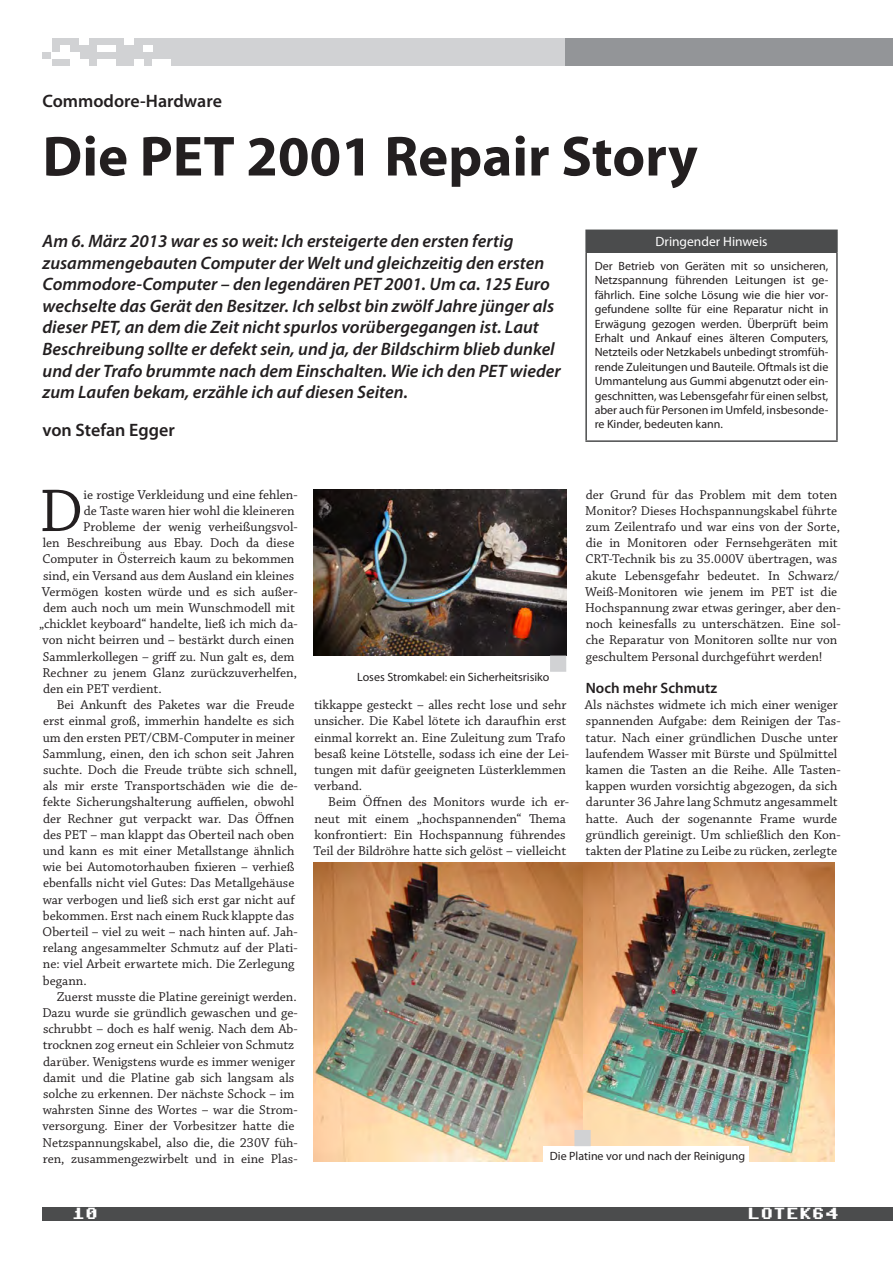
<style>
.page{position:relative;width:893px;height:1263px;background:#fff}
.page>*{position:absolute;margin:0;border:0;box-sizing:border-box;transform-origin:0 0}
.t1{font:63.3px "Chaparral Pro";color:#231f20}
.t2{font:700 57px "Myriad Pro";color:#231f20}
.t3{font:italic 600 18px/21.6px "Myriad Pro";color:#231f20}
.t4{font:600 18px "Myriad Pro";color:#231f20}
.t5{font:16.5px "Commodore 64";color:#fff}
.t6{font:600 15px "Myriad Pro";letter-spacing:.005em;color:#231f20}
.t7{font:13.5px/16.2px "Chaparral Pro";color:#231f20}
.t8{font:13.5px "Myriad Pro";color:#fff}
.t9{font:12px/14.4px "Myriad Pro";color:#231f20;text-align:justify}
</style>
<div class="page">
<div style="left:43px;top:38px;width:522px;height:27px;background:#d1d2d4"></div>
<div style="left:565px;top:38px;width:328px;height:27px;background:#939598"></div>
<div style="left:143px;top:45px;width:9px;height:7px;background:#fff"></div>
<div style="left:52px;top:52px;width:9px;height:7px;background:#fff"></div>
<div style="left:61px;top:45px;width:9px;height:7px;background:#fff"></div>
<div style="left:43px;top:38px;width:9px;height:7px;background:#fff"></div>
<div style="left:125px;top:38px;width:9px;height:7px;background:#fff"></div>
<div style="left:79px;top:38px;width:9px;height:7px;background:#fff"></div>
<div style="left:97px;top:45px;width:10px;height:7px;background:#fff"></div>
<div style="left:107px;top:45px;width:9px;height:7px;background:#fff"></div>
<div style="left:43px;top:45px;width:9px;height:7px;background:#fff"></div>
<div style="left:61px;top:52px;width:9px;height:7px;background:#fff"></div>
<div style="left:70px;top:52px;width:9px;height:7px;background:#fff"></div>
<div style="left:70px;top:59px;width:9px;height:6px;background:#fff"></div>
<div style="left:79px;top:59px;width:9px;height:6px;background:#fff"></div>
<div style="left:97px;top:59px;width:10px;height:6px;background:#fff"></div>
<div style="left:107px;top:59px;width:9px;height:6px;background:#fff"></div>
<div style="left:134px;top:59px;width:9px;height:6px;background:#fff"></div>
<div style="left:152px;top:59px;width:9px;height:6px;background:#fff"></div>
<div style="left:161px;top:59px;width:10px;height:6px;background:#fff"></div>
<div style="left:43px;top:59px;width:9px;height:6px;background:#fff"></div>
<div style="left:43px;top:1207px;width:850px;height:13px;background:#4b4c4d"></div>
<img style="left:314px;top:862px;width:520px;height:300px">
<div style="left:544px;top:1146px;width:205px;height:24px;background:#fff"></div>
<div style="left:574px;top:1130px;width:17px;height:16px;background:#d1d2d4;border:1px solid #d1d2d4"></div>
<div style="left:586px;top:230px;width:251px;height:22px;background:#4b4c4d"></div>
<hr style="left:585px;top:230px;width:253px;height:1px;background:#4b4c4d">
<hr style="left:585px;top:231px;width:2px;height:21px;background:#4b4c4d">
<hr style="left:836px;top:231px;width:2px;height:21px;background:#4b4c4d">
<hr style="left:585px;top:252px;width:2px;height:188px;background:#4b4c4d">
<hr style="left:836px;top:252px;width:2px;height:188px;background:#4b4c4d">
<hr style="left:585px;top:440px;width:253px;height:2px;background:#4b4c4d">
<img style="left:314px;top:490px;width:252px;height:165px">
<div style="left:550px;top:655px;width:16px;height:17px;background:#d1d2d4;border:1px solid #d1d2d4"></div>
<h3 class="t4" style="left:43px;top:89px;width:181px">Commodore-Hardware</h3>
<h2 class="t2" style="left:43px;top:119px;width:657px">Die PET 2001 Repair Story</h2>
<p class="t3" style="left:43px;top:230px;width:520px">Am 6. März 2013 war es so weit: Ich ersteigerte den ersten fertig zusammengebauten Computer der Welt und gleichzeitig den ersten Commodore-Computer – den legendären PET 2001. Um ca. 125 Euro wechselte das Gerät den Besitzer. Ich selbst bin zwölf Jahre jünger als dieser PET, an dem die Zeit nicht spurlos vorübergegangen ist. Laut Beschreibung sollte er defekt sein, und ja, der Bildschirm blieb dunkel und der Trafo brummte nach dem Einschalten. Wie ich den PET wieder zum Laufen bekam, erzähle ich auf diesen Seiten.</p>
<h3 class="t4" style="left:43px;top:418px;width:134px">von Stefan Egger</h3>
<p class="t8" style="left:655px;top:234px;width:114px">Dringender Hinweis</p>
<p class="t9" style="left:595px;top:258px;width:235px">Der Betrieb von Geräten mit so unsicheren, Netzspannung führenden Leitungen ist ge&shy;fährlich. Eine solche Lösung wie die hier vor&shy;gefundene sollte für eine Reparatur nicht in Erwägung gezogen werden. Überprüft beim Erhalt und Ankauf eines älteren Computers, Netzteils oder Netzkabels unbedingt stromfüh&shy;rende Zuleitungen und Bauteile. Oftmals ist die Ummantelung aus Gummi abgenutzt oder ein&shy;geschnitten, was Lebensgefahr für einen selbst, aber auch für Personen im Umfeld, insbesonde&shy;re Kinder, bedeuten kann.</p>
<h1 class="t1" style="left:39px;top:476px;width:45px">D</h1>
<p class="t7" style="left:84px;top:487px;width:216px">ie rostige Verkleidung und eine fehlen-</p>
<p class="t7" style="left:84px;top:503px;width:212px">de Taste waren hier wohl die kleineren</p>
<p class="t7" style="left:83px;top:519px;width:216px">Probleme der wenig verheißungsvol-</p>
<p class="t7" style="left:43px;top:535px;width:253px">len Beschreibung aus Ebay. Doch da diese</p>
<p class="t7" style="left:43px;top:552px;width:253px">Computer in Österreich kaum zu bekommen</p>
<p class="t7" style="left:43px;top:568px;width:253px">sind, ein Versand aus dem Ausland ein kleines</p>
<p class="t7" style="left:42px;top:584px;width:257px">Vermögen kosten würde und es sich außer-</p>
<p class="t7" style="left:43px;top:600px;width:253px">dem auch noch um mein Wunschmodell mit</p>
<p class="t7" style="left:39px;top:616px;width:260px">„chicklet keyboard“ handelte, ließ ich mich da-</p>
<p class="t7" style="left:43px;top:633px;width:253px">von nicht beirren und – bestärkt durch einen</p>
<p class="t7" style="left:43px;top:649px;width:253px">Sammlerkollegen – griff zu. Nun galt es, dem</p>
<p class="t7" style="left:43px;top:665px;width:256px">Rechner zu jenem Glanz zurückzuverhelfen,</p>
<p class="t7" style="left:43px;top:681px;width:120px">den ein PET verdient.</p>
<p class="t7" style="left:57px;top:697px;width:239px">Bei Ankunft des Paketes war die Freude</p>
<p class="t7" style="left:43px;top:714px;width:253px">erst einmal groß, immerhin handelte es sich</p>
<p class="t7" style="left:43px;top:730px;width:254px">um den ersten PET/CBM-Computer in meiner</p>
<p class="t7" style="left:43px;top:746px;width:253px">Sammlung, einen, den ich schon seit Jahren</p>
<p class="t7" style="left:43px;top:762px;width:255px">suchte. Doch die Freude trübte sich schnell,</p>
<p class="t7" style="left:43px;top:778px;width:256px">als mir erste Transportschäden wie die de-</p>
<p class="t7" style="left:43px;top:795px;width:253px">fekte Sicherungshalterung auffielen, obwohl</p>
<p class="t7" style="left:43px;top:811px;width:253px">der Rechner gut verpackt war. Das Öffnen</p>
<p class="t7" style="left:43px;top:827px;width:253px">des PET – man klappt das Oberteil nach oben</p>
<p class="t7" style="left:43px;top:843px;width:253px">und kann es mit einer Metallstange ähnlich</p>
<p class="t7" style="left:43px;top:859px;width:254px">wie bei Automotorhauben fixieren – verhieß</p>
<p class="t7" style="left:43px;top:876px;width:253px">ebenfalls nicht viel Gutes: Das Metallgehäuse</p>
<p class="t7" style="left:43px;top:892px;width:254px">war verbogen und ließ sich erst gar nicht auf</p>
<p class="t7" style="left:43px;top:908px;width:253px">bekommen. Erst nach einem Ruck klappte das</p>
<p class="t7" style="left:43px;top:924px;width:257px">Oberteil – viel zu weit – nach hinten auf. Jah-</p>
<p class="t7" style="left:43px;top:940px;width:256px">relang angesammelter Schmutz auf der Plati-</p>
<p class="t7" style="left:43px;top:957px;width:253px">ne: viel Arbeit erwartete mich. Die Zerlegung</p>
<p class="t7" style="left:43px;top:973px;width:45px">begann.</p>
<p class="t7" style="left:57px;top:989px;width:242px">Zuerst musste die Platine gereinigt werden.</p>
<p class="t7" style="left:42px;top:1005px;width:257px">Dazu wurde sie gründlich gewaschen und ge-</p>
<p class="t7" style="left:43px;top:1021px;width:256px">schrubbt – doch es half wenig. Nach dem Ab-</p>
<p class="t7" style="left:43px;top:1038px;width:253px">trocknen zog erneut ein Schleier von Schmutz</p>
<p class="t7" style="left:43px;top:1054px;width:254px">darüber. Wenigstens wurde es immer weniger</p>
<p class="t7" style="left:43px;top:1070px;width:253px">damit und die Platine gab sich langsam als</p>
<p class="t7" style="left:43px;top:1086px;width:253px">solche zu erkennen. Der nächste Schock – im</p>
<p class="t7" style="left:43px;top:1102px;width:257px">wahrsten Sinne des Wortes – war die Strom-</p>
<p class="t7" style="left:43px;top:1119px;width:253px">versorgung. Einer der Vorbesitzer hatte die</p>
<p class="t7" style="left:43px;top:1135px;width:257px">Netzspannungskabel, also die, die 230V füh-</p>
<p class="t7" style="left:43px;top:1151px;width:256px">ren, zusammengezwirbelt und in eine Plas-</p>
<p class="t9" style="left:357px;top:669px;width:194px">Loses Stromkabel: ein Sicherheitsrisiko</p>
<p class="t7" style="left:314px;top:697px;width:257px">tikkappe gesteckt – alles recht lose und sehr unsicher. Die Kabel lötete ich daraufhin erst einmal korrekt an. Eine Zuleitung zum Trafo besaß keine Lötstelle, sodass ich eine der Lei&shy;tungen mit dafür geeigneten Lüsterklemmen verband.</p>
<p class="t7" style="left:314px;top:795px;width:257px;text-indent:15px">Beim Öffnen des Monitors wurde ich er&shy;neut mit einem „hochspannenden“ Thema konfrontiert: Ein Hochspannung führendes Teil der Bildröhre hatte sich gelöst – vielleicht</p>
<p class="t7" style="left:585px;top:487px;width:257px">der Grund für das Problem mit dem toten Monitor? Dieses Hochspannungskabel führte zum Zeilentrafo und war eins von der Sorte, die in Monitoren oder Fernsehgeräten mit CRT-Technik bis zu 35.000V übertragen, was akute Lebensgefahr bedeutet. In Schwarz/ Weiß-Monitoren wie jenem im PET ist die Hochspannung zwar etwas geringer, aber den&shy;noch keinesfalls zu unterschätzen. Eine sol&shy;che Reparatur von Monitoren sollte nur von geschultem Personal durchgeführt werden!</p>
<p class="t6" style="left:586px;top:678px;width:133px">Noch mehr Schmutz</p>
<p class="t7" style="left:585px;top:697px;width:257px">Als nächstes widmete ich mich einer weniger spannenden Aufgabe: dem Reinigen der Tas&shy;tatur. Nach einer gründlichen Dusche unter laufendem Wasser mit Bürste und Spülmittel kamen die Tasten an die Reihe. Alle Tasten&shy;kappen wurden vorsichtig abgezogen, da sich darunter 36 Jahre lang Schmutz angesammelt hatte. Auch der sogenannte Frame wurde gründlich gereinigt. Um schließlich den Kon&shy;takten der Platine zu Leibe zu rücken, zerlegte</p>
<p class="t9" style="left:550px;top:1149px;width:197px">Die Platine vor und nach der Reinigung</p>
<p class="t5" style="left:72px;top:1206px;width:27px">10</p>
<p class="t5" style="left:747px;top:1206px;width:92px">LOTEK64</p>
</div>
